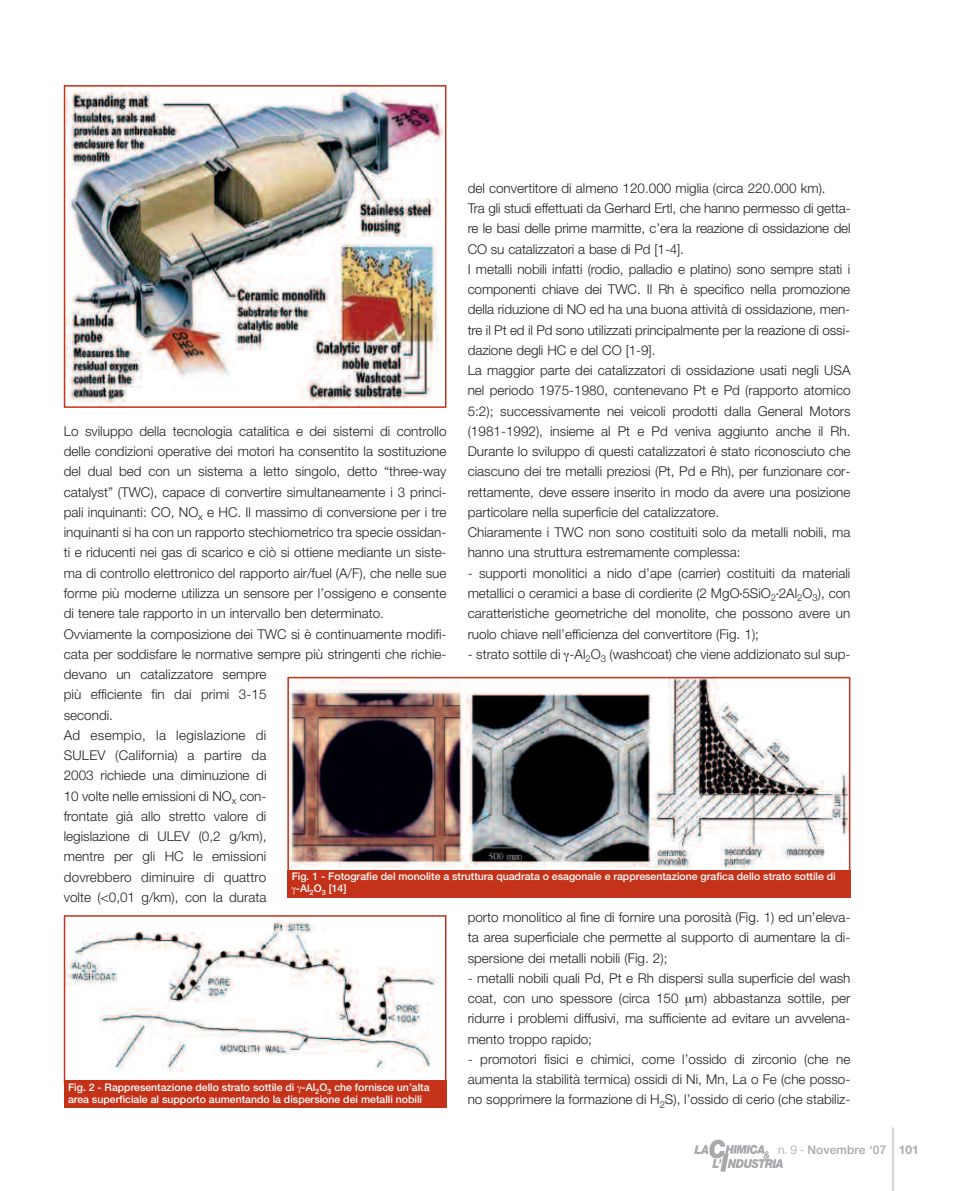
<style>
.page{position:relative;width:978px;height:1191px;background:#fff}
.page>*{position:absolute;margin:0;border:0;box-sizing:border-box;transform-origin:0 0}
.t1{font:300 13.5px/20.2px "Helvetica Neue";color:#231f20;text-align:justify}
.t2{font:500 12px "Helvetica Neue";letter-spacing:.01em;color:#a8a9ad}
.t3{font:500 10.5px/12px "Helvetica Neue";color:#fff}
.s1{font-weight:300}
.s2{font-weight:700}
</style>
<div class="page">
<hr style="left:893px;top:1127px;width:1px;height:64px;background:#a8a9ad">
<img style="left:694px;top:1139px;width:89px;height:33px">
<img style="left:290px;top:680px;width:557px;height:188px">
<div style="left:287px;top:677px;width:563px;height:195px;border:2px solid #c5321a"></div>
<img style="left:67px;top:920px;width:369px;height:152px">
<div style="left:64px;top:915px;width:382px;height:168px;border:2px solid #c5321a"></div>
<div style="left:287px;top:870px;width:563px;height:28px;background:#c5321a"></div>
<div style="left:64px;top:1080px;width:382px;height:28px;background:#c5321a"></div>
<img style="left:67px;top:88px;width:376px;height:317px">
<div style="left:64px;top:85px;width:382px;height:323px;border:2px solid #c5321a"></div>
<p class="t1" style="left:468px;top:179px;width:384px;text-align:left">del convertitore di almeno 120.000 miglia (circa 220.000 km).<br>Tra gli studi effettuati da Gerhard Ertl, che hanno permesso di getta&shy;re le basi delle prime marmitte, c’era la reazione di ossidazione del CO su catalizzatori a base di Pd [1-4].<br>I metalli nobili infatti (rodio, palladio e platino) sono sempre stati i componenti chiave dei TWC. Il Rh è specifico nella promozione della riduzione di NO ed ha una buona attività di ossidazione, men&shy;tre il Pt ed il Pd sono utilizzati principalmente per la reazione di ossi&shy;dazione degli HC e del CO [1-9].<br>La maggior parte dei catalizzatori di ossidazione usati negli USA nel periodo 1975-1980, contenevano Pt e Pd (rapporto atomico 5:2); successivamente nei veicoli prodotti dalla General Motors (1981-1992), insieme al Pt e Pd veniva aggiunto anche il Rh.<br>Durante lo sviluppo di questi catalizzatori è stato riconosciuto che ciascuno dei tre metalli preziosi (Pt, Pd e Rh), per funzionare cor&shy;rettamente, deve essere inserito in modo da avere una posizione particolare nella superficie del catalizzatore.<br>Chiaramente i TWC non sono costituiti solo da metalli nobili, ma hanno una struttura estremamente complessa:</p>
<p class="t1" style="left:468px;top:564px;width:384px">- supporti monolitici a nido d’ape (carrier) costituiti da materiali metallici o ceramici a base di cordierite (2 MgO<sup>.</sup>5SiO<sub>2</sub><sup>.</sup>2Al<sub>2</sub>O<sub>3</sub>), con caratteristiche geometriche del monolite, che possono avere un ruolo chiave nell’efficienza del convertitore (Fig. 1);</p>
<p class="t1" style="left:468px;top:645px;width:384px">- strato sottile di -Al<sub>2</sub>O<sub>3</sub> (washcoat) che viene addizionato sul sup-</p>
<p class="t1" style="left:64px;top:422px;width:384px;text-align:left">Lo sviluppo della tecnologia catalitica e dei sistemi di controllo delle condizioni operative dei motori ha consentito la sostituzione del dual bed con un sistema a letto singolo, detto “three-way catalyst” (TWC), capace di convertire simultaneamente i 3 princi&shy;pali inquinanti: CO, NO<sub>x</sub> e HC. Il massimo di conversione per i tre inquinanti si ha con un rapporto stechiometrico tra specie ossidan&shy;ti e riducenti nei gas di scarico e ciò si ottiene mediante un siste&shy;ma di controllo elettronico del rapporto air/fuel (A/F), che nelle sue forme più moderne utilizza un sensore per l’ossigeno e consente di tenere tale rapporto in un intervallo ben determinato.<br>Ovviamente la composizione dei TWC si è continuamente modifi&shy;cata per soddisfare le normative sempre più stringenti che richie&shy;devano un catalizzatore sempre<br>più efficiente fin dai primi 3-15<br>secondi.<br>Ad esempio, la legislazione di<br>SULEV (California) a partire da<br>2003 richiede una diminuzione di<br>10 volte nelle emissioni di NO<sub>x</sub> con-<br>frontate già allo stretto valore di<br>legislazione di ULEV (0,2 g/km),<br>mentre per gli HC le emissioni<br>dovrebbero diminuire di quattro<br>volte (&lt;0,01 g/km), con la durata</p>
<p class="t3" style="left:296px;top:871px;width:541px;text-indent:-4px">Fig. 1 - Fotografie del monolite a struttura quadrata o esagonale e rappresentazione grafica dello strato sottile di -Al<sub>2</sub>O<sub>3</sub> [14]</p>
<p class="t3" style="left:68px;top:1082px;width:363px">Fig. 2 - Rappresentazione dello strato sottile di -Al<sub>2</sub>O<sub>3</sub> che fornisce un’alta area superficiale al supporto aumentando la dispersione dei metalli nobili</p>
<p class="t1" style="left:468px;top:908px;width:384px">porto monolitico al fine di fornire una porosità (Fig. 1) ed un’eleva&shy;ta area superficiale che permette al supporto di aumentare la di&shy;spersione dei metalli nobili (Fig. 2);</p>
<p class="t1" style="left:468px;top:969px;width:384px">- metalli nobili quali Pd, Pt e Rh dispersi sulla superficie del wash coat, con uno spessore (circa 150 m) abbastanza sottile, per ridurre i problemi diffusivi, ma sufficiente ad evitare un avvelena&shy;mento troppo rapido;</p>
<p class="t1" style="left:468px;top:1050px;width:384px">- promotori fisici e chimici, come l’ossido di zirconio (che ne aumenta la stabilità termica) ossidi di Ni, Mn, La o Fe (che posso&shy;no sopprimere la formazione di H<sub>2</sub>S), l’ossido di cerio (che stabiliz-</p>
<p class="t2" style="left:778px;top:1145px;width:142px"><span class="s1">n. 9 -</span> Novembre ‘07 <span class="s2">101</span></p>
</div>
